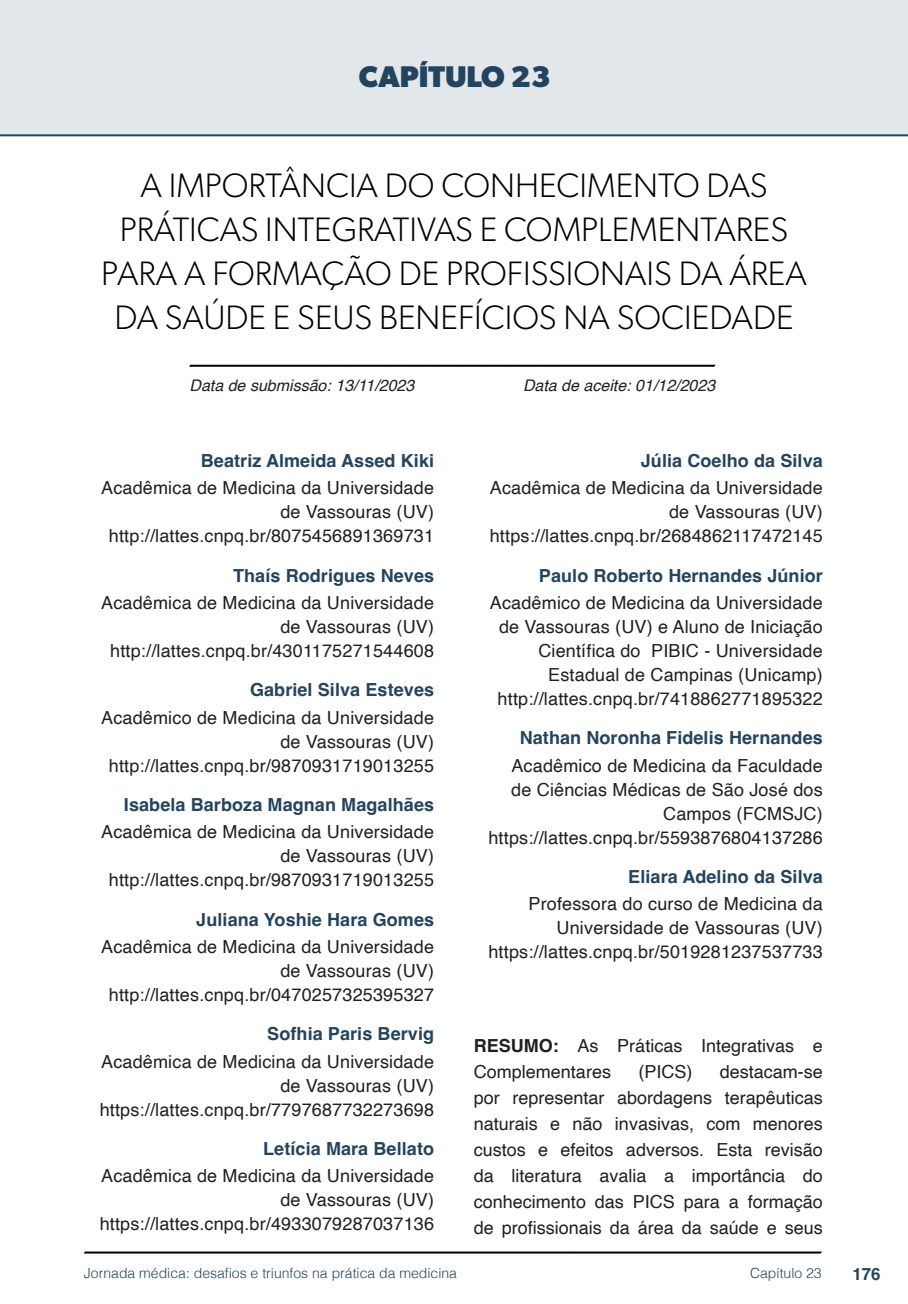
<style>
.page{position:relative;width:908px;height:1304px;background:#fff}
.page>*{position:absolute;margin:0;border:0;box-sizing:border-box;transform-origin:0 0}
.t1{font:300 34px/44px "Gibson";color:#000;text-align:center}
.t2{font:700 30px "Gibson";color:#23445f}
.t3{font:18px/24px "Helvetica";letter-spacing:.01em;color:#231f20;text-align:right}
.t4{font:700 18px "Helvetica";letter-spacing:.005em;color:#23445f}
.t5{font:700 16.8px "Helvetica";color:#23445f}
.t6{font:italic 16px "Helvetica";color:#231f20}
.t7{font:300 14px "Helvetica";color:#23445f}
.s1{font-weight:700}
</style>
<div class="page">
<svg style="left:84px;top:1251px;width:737px;height:3px;background:#515151"></svg>
<svg style="left:189px;top:364px;width:526px;height:3px;background:#4f4f4f"></svg>
<div style="left:0;top:0;width:907px;height:136px;background:#e2e7e9"></div>
<div style="left:44px;top:72px;width:68px;height:61px;background:#e2e7e9"></div>
<h2 class="t2" style="left:359px;top:58px;width:193px">CAPÍTULO 23</h2>
<h1 class="t1" style="left:101px;top:163px;width:706px">A IMPORTÂNCIA DO CONHECIMENTO DAS PRÁTICAS INTEGRATIVAS E COMPLEMENTARES PARA A FORMAÇÃO DE PROFISSIONAIS DA ÁREA DA SAÚDE E SEUS BENEFÍCIOS NA SOCIEDADE</h1>
<p class="t6" style="left:189px;top:373px;width:226px">Data de submissão: 13/11/2023</p>
<p class="t6" style="left:523px;top:373px;width:194px">Data de aceite: 01/12/2023</p>
<p class="t4" style="left:201px;top:450px;width:234px">Beatriz Almeida Assed Kiki</p>
<p class="t3" style="left:101px;top:477px;width:334px">Acadêmica de Medicina da Universidade de Vassouras (UV) http://lattes.cnpq.br/8075456891369731</p>
<p class="t4" style="left:233px;top:564px;width:202px">Thaís Rodrigues Neves</p>
<p class="t3" style="left:101px;top:591px;width:334px">Acadêmica de Medicina da Universidade de Vassouras (UV) http://lattes.cnpq.br/4301175271544608</p>
<p class="t4" style="left:250px;top:679px;width:185px">Gabriel Silva Esteves</p>
<p class="t3" style="left:101px;top:706px;width:334px">Acadêmico de Medicina da Universidade de Vassouras (UV) http://lattes.cnpq.br/9870931719013255</p>
<p class="t4" style="left:124px;top:794px;width:311px">Isabela Barboza Magnan Magalhães</p>
<p class="t3" style="left:101px;top:821px;width:334px">Acadêmica de Medicina da Universidade de Vassouras (UV) http://lattes.cnpq.br/9870931719013255</p>
<p class="t4" style="left:196px;top:908px;width:239px">Juliana Yoshie Hara Gomes</p>
<p class="t3" style="left:101px;top:935px;width:334px">Acadêmica de Medicina da Universidade de Vassouras (UV) http://lattes.cnpq.br/0470257325395327</p>
<p class="t4" style="left:267px;top:1023px;width:168px">Sofhia Paris Bervig</p>
<p class="t3" style="left:100px;top:1050px;width:336px">Acadêmica de Medicina da Universidade de Vassouras (UV) https://lattes.cnpq.br/7797687732273698</p>
<p class="t4" style="left:263px;top:1138px;width:172px">Letícia Mara Bellato</p>
<p class="t3" style="left:100px;top:1165px;width:336px">Acadêmica de Medicina da Universidade de Vassouras (UV) https://lattes.cnpq.br/4933079287037136</p>
<p class="t4" style="left:640px;top:450px;width:183px">Júlia Coelho da Silva</p>
<p class="t3" style="left:489px;top:477px;width:334px">Acadêmica de Medicina da Universidade de Vassouras (UV) https://lattes.cnpq.br/2684862117472145</p>
<p class="t4" style="left:538px;top:564px;width:285px">Paulo Roberto Hernandes Júnior</p>
<p class="t3" style="left:489px;top:591px;width:334px">Acadêmico de Medicina da Universidade de Vassouras (UV) e Aluno de Iniciação Científica do PIBIC - Universidade Estadual de Campinas (Unicamp) http://lattes.cnpq.br/7418862771895322</p>
<p class="t4" style="left:519px;top:727px;width:304px">Nathan Noronha Fidelis Hernandes</p>
<p class="t3" style="left:488px;top:754px;width:336px">Acadêmico de Medicina da Faculdade de Ciências Médicas de São José dos Campos (FCMSJC) https://lattes.cnpq.br/5593876804137286</p>
<p class="t4" style="left:628px;top:866px;width:196px">Eliara Adelino da Silva</p>
<p class="t3" style="left:488px;top:892px;width:336px">Professora do curso de Medicina da<br>Universidade de Vassouras (UV) https://lattes.cnpq.br/5019281237537733</p>
<p class="t3" style="left:473px;top:1033px;width:350px;line-height:26px;text-align:left"><span class="s1">RESUMO:</span> As Práticas Integrativas e<br>Complementares</p>
<p class="t3" style="left:638px;top:1060px;width:55px">(PICS)</p>
<p class="t3" style="left:473px;top:1059px;width:350px;line-height:26px;text-align:justify;text-indent:246px">destacam-se por representar abordagens terapêuticas naturais e não invasivas, com menores custos e efeitos adversos. Esta revisão da literatura avalia a importância do conhecimento das PICS para a formação de profissionais da área da saúde e seus</p>
<p class="t7" style="left:84px;top:1261px;width:374px">Jornada médica: desafios e triunfos na prática da medicina</p>
<p class="t7" style="left:749px;top:1261px;width:73px">Capítulo 23</p>
<p class="t5" style="left:851px;top:1264px;width:30px">176</p>
</div>
